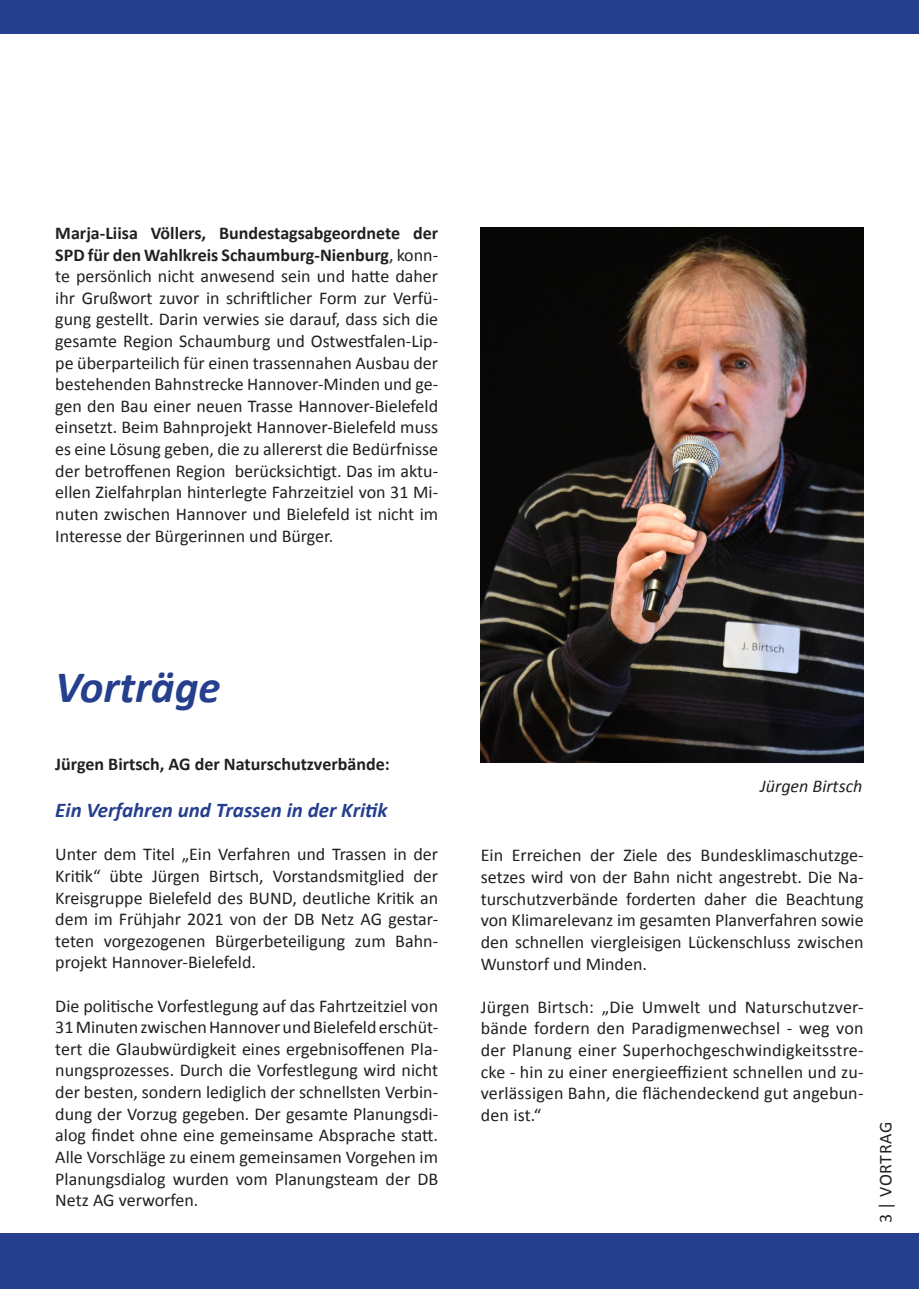
<style>
.page{position:relative;width:919px;height:1289px;background:#fff}
.page>*{position:absolute;margin:0;border:0;box-sizing:border-box;transform-origin:0 0}
.t1{font:italic 700 45px "Calibri";color:#253f8e}
.t2{font:italic 700 21px "Calibri";color:#253f8e}
.t3{font:18px/21.6px "Calibri";color:#231f20;text-align:justify}
.t4{font:700 18px "Calibri";color:#231f20}
.t5{font:italic 18px "Calibri";color:#231f20}
.s1{font-weight:700}
</style>
<div class="page">
<div style="left:0;top:1233px;width:918px;height:55px;background:#253f8e"></div>
<div style="left:0;top:0;width:918px;height:34px;background:#253f8e"></div>
<img style="left:480px;top:227px;width:383px;height:536px">
<p class="t3" style="left:55px;top:222px;width:384px"><span class="s1">Marja-Liisa Völlers, Bundestagsabgeordnete der SPD für den Wahlkreis Schaumburg-Nienburg</span>, konn&shy;te persönlich nicht anwesend sein und hatte daher ihr Grußwort zuvor in schriftlicher Form zur Verfü&shy;gung gestellt. Darin verwies sie darauf, dass sich die gesamte Region Schaumburg und Ostwestfalen-Lip&shy;pe überparteilich für einen trassennahen Ausbau der bestehenden Bahnstrecke Hannover-Minden und ge&shy;gen den Bau einer neuen Trasse Hannover-Bielefeld einsetzt. Beim Bahnprojekt Hannover-Bielefeld muss es eine Lösung geben, die zu allererst die Bedürfnisse der betroffenen Region berücksichtigt. Das im aktu&shy;ellen Zielfahrplan hinterlegte Fahrzeitziel von 31 Mi&shy;nuten zwischen Hannover und Bielefeld ist nicht im Interesse der Bürgerinnen und Bürger.</p>
<p class="t1" style="left:55px;top:658px;width:167px">Vorträge</p>
<p class="t4" style="left:55px;top:752px;width:336px">Jürgen Birtsch, AG der Naturschutzverbände:</p>
<p class="t2" style="left:55px;top:796px;width:334px">Ein Verfahren und Trassen in der Kritik</p>
<p class="t3" style="left:55px;top:843px;width:384px">Unter dem Titel „Ein Verfahren und Trassen in der Kritik“ übte Jürgen Birtsch, Vorstandsmitglied der Kreisgruppe Bielefeld des BUND, deutliche Kritik an dem im Frühjahr 2021 von der DB Netz AG gestar&shy;teten vorgezogenen Bürgerbeteiligung zum Bahn&shy;projekt Hannover-Bielefeld.</p>
<p class="t3" style="left:55px;top:994px;width:384px">Die politische Vorfestlegung auf das Fahrtzeitziel von 31 Minuten zwischen Hannover und Bielefeld erschüt&shy;tert die Glaubwürdigkeit eines ergebnisoffenen Pla&shy;nungsprozesses. Durch die Vorfestlegung wird nicht der besten, sondern lediglich der schnellsten Verbin&shy;dung der Vorzug gegeben. Der gesamte Planungsdi&shy;alog findet ohne eine gemeinsame Absprache statt.<br>Alle Vorschläge zu einem gemeinsamen Vorgehen im Planungsdialog wurden vom Planungsteam der DB Netz AG verworfen.</p>
<p class="t5" style="left:760px;top:773px;width:104px">Jürgen Birtsch</p>
<p class="t3" style="left:480px;top:844px;width:384px">Ein Erreichen der Ziele des Bundesklimaschutzge&shy;setzes wird von der Bahn nicht angestrebt. Die Na&shy;turschutzverbände forderten daher die Beachtung von Klimarelevanz im gesamten Planverfahren sowie den schnellen viergleisigen Lückenschluss zwischen Wunstorf und Minden.</p>
<p class="t3" style="left:480px;top:996px;width:384px">Jürgen Birtsch: „Die Umwelt und Naturschutzver&shy;bände fordern den Paradigmenwechsel - weg von der Planung einer Superhochgeschwindigkeitsstre&shy;cke - hin zu einer energieeffizient schnellen und zu&shy;verlässigen Bahn, die flächendeckend gut angebun&shy;den ist.“</p>
<p class="t3" style="left:874px;top:1222px;width:101px;rotate:-90deg">3 | Vortrag</p>
</div>
